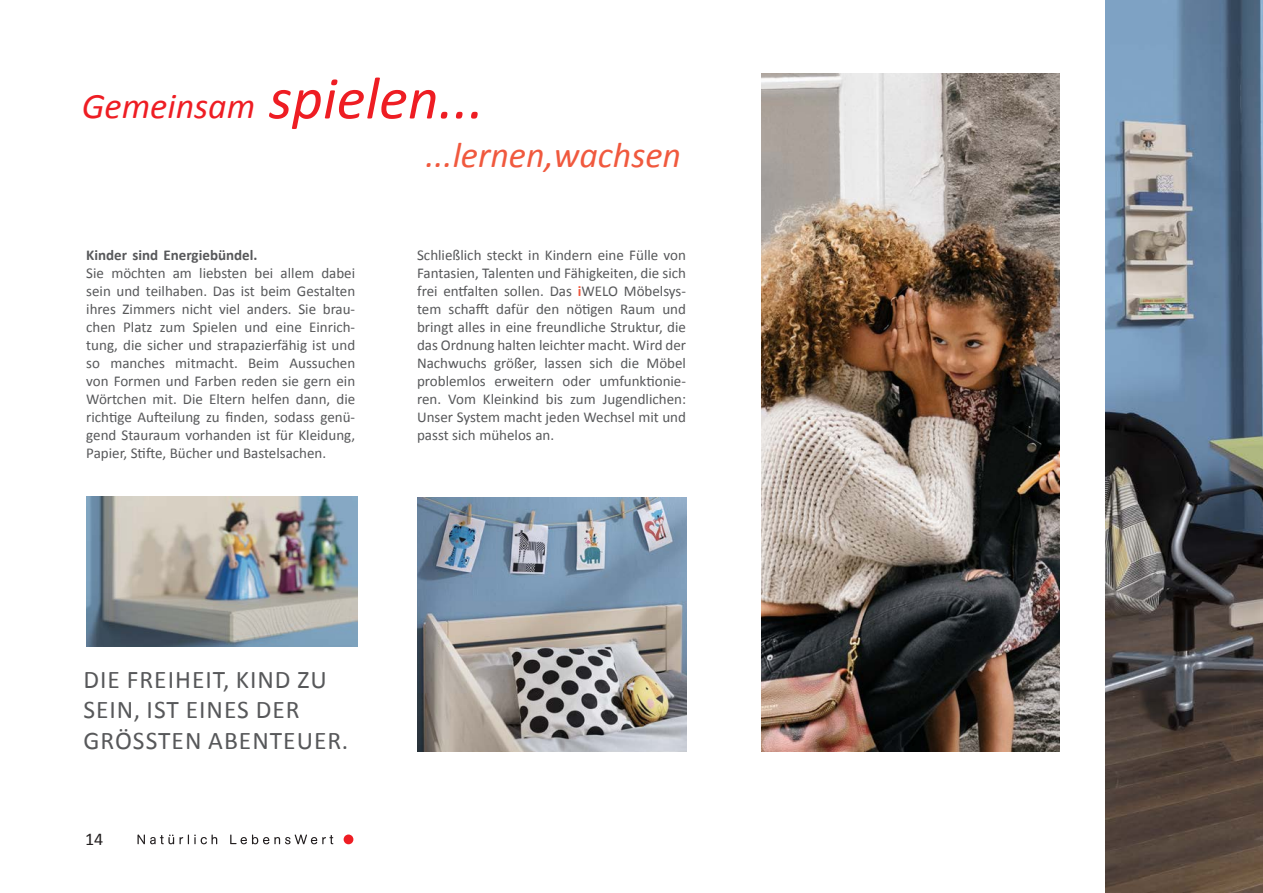
<style>
.page{position:relative;width:1263px;height:893px;background:#fff}
.page>*{position:absolute;margin:0;border:0;box-sizing:border-box;transform-origin:0 0}
.t1{font:italic 60px "Calibri";color:#ee1d23}
.t2{font:italic 36px "Calibri";color:#f0593e}
.t3{font:25.5px/30.6px "Calibri";letter-spacing:.04em;color:#57585a}
.t4{font:18px "Calibri";color:#231f20}
.t5{font:15px/18px "Calibri";color:#57585a;text-align:justify}
.t6{font:700 15px "Calibri";color:#57585a}
.s1{font-size:36px}
.s2{font-weight:700;color:#f0593e}
</style>
<div class="page">
<div style="left:344px;top:834px;width:9px;height:10px;background:#ee1d23;border-radius:50%"></div>
<svg style="left:137px;top:834px;width:37px;height:10px"></svg>
<svg style="left:180px;top:834px;width:37px;height:10px"></svg>
<svg style="left:230px;top:834px;width:103px;height:10px"></svg>
<img style="left:761px;top:73px;width:298px;height:678px">
<img style="left:417px;top:497px;width:269px;height:254px">
<img style="left:1106px;top:0;width:157px;height:893px">
<img style="left:86px;top:497px;width:271px;height:149px">
<p class="t1" style="left:82px;top:58px;width:404px"><span class="s1">Gemeinsam</span> spielen...</p>
<p class="t2" style="left:425px;top:131px;width:257px">...lernen,wachsen</p>
<p class="t6" style="left:86px;top:245px;width:173px">Kinder sind Energiebündel.</p>
<p class="t5" style="left:86px;top:264px;width:270px">Sie möchten am liebsten bei allem dabei sein und teilhaben. Das ist beim Gestalten ihres Zimmers nicht viel anders. Sie brau&shy;chen Platz zum Spielen und eine Einrich&shy;tung, die sicher und strapazierfähig ist und so manches mitmacht. Beim Aussuchen von Formen und Farben reden sie gern ein Wörtchen mit. Die Eltern helfen dann, die richtige Aufteilung zu finden, sodass genü&shy;gend Stauraum vorhanden ist für Kleidung, Papier, Stifte, Bücher und Bastelsachen.</p>
<p class="t5" style="left:417px;top:246px;width:270px">Schließlich steckt in Kindern eine Fülle von Fantasien, Talenten und Fähigkeiten, die sich frei entfalten sollen. Das <span class="s2">i</span>WELO Möbelsys&shy;tem schafft dafür den nötigen Raum und bringt alles in eine freundliche Struktur, die das Ordnung halten leichter macht. Wird der Nachwuchs größer, lassen sich die Möbel problemlos erweitern oder umfunktionie&shy;ren. Vom Kleinkind bis zum Jugendlichen:<br>Unser System macht jeden Wechsel mit und passt sich mühelos an.</p>
<p class="t3" style="left:83px;top:664px;width:266px">DIE FREIHEIT, KIND ZU<br>SEIN, IST EINES DER<br>GRÖSSTEN ABENTEUER.</p>
<p class="t4" style="left:85px;top:827px;width:20px">14</p>
</div>
